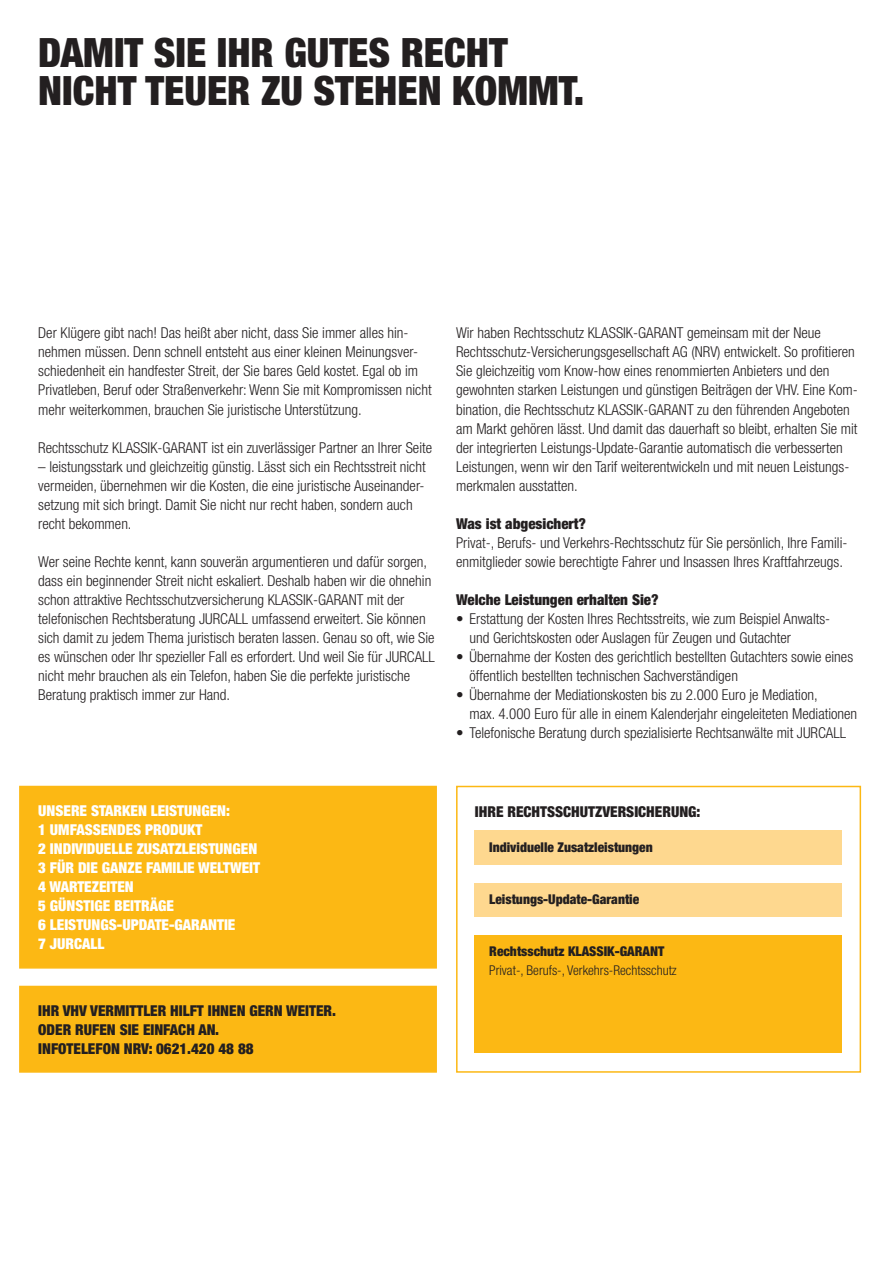
<style>
.page{position:relative;width:893px;height:1263px;background:#fff}
.page>*{position:absolute;margin:0;border:0;box-sizing:border-box;transform-origin:0 0}
.t1{font:900 condensed 40.5px/38.2px "Helvetica Neue";color:#231f20}
.t2{font:300 condensed 15px/19px "Helvetica Neue";color:#231f20}
.t3{font:900 condensed 15px/19px "Helvetica Neue";color:#fff}
.t4{font:900 condensed 15px/19px "Helvetica Neue";color:#231f20}
.t5{font:900 condensed 13.5px "Helvetica Neue";color:#231f20}
.t6{font:300 condensed 13.5px "Helvetica Neue";color:#231f20}
</style>
<div class="page">
<div style="left:19px;top:786px;width:418px;height:182px;background:#fcb814;border:2px solid #fcb814"></div>
<div style="left:19px;top:986px;width:418px;height:87px;background:#fcb814;border:2px solid #fcb814"></div>
<div style="left:456px;top:786px;width:405px;height:287px;border:2px solid #fcb814"></div>
<div style="left:475px;top:935px;width:367px;height:118px;background:#fcb814"></div>
<div style="left:475px;top:883px;width:367px;height:34px;background:#fed88f"></div>
<div style="left:475px;top:830px;width:367px;height:34px;background:#fed88f"></div>
<h1 class="t1" style="left:38px;top:33px;width:547px">DAMIT SIE IHR GUTES RECHT<br>NICHT TEUER ZU STEHEN KOMMT.</h1>
<p class="t2" style="left:38px;top:323px;width:395px">Der Klügere gibt nach! Das heißt aber nicht, dass Sie immer alles hin&shy;nehmen müssen. Denn schnell entsteht aus einer kleinen Meinungsver&shy;schiedenheit ein handfester Streit, der Sie bares Geld kostet. Egal ob im Privatleben, Beruf oder Straßenverkehr: Wenn Sie mit Kompromissen nicht mehr weiterkommen, brauchen Sie juristische Unterstützung.</p>
<p class="t2" style="left:38px;top:438px;width:395px">Rechtsschutz KLASSIK-GARANT ist ein zuverlässiger Partner an Ihrer Seite</p>
<p class="t2" style="left:38px;top:457px;width:389px">– leistungsstark und gleichzeitig günstig. Lässt sich ein Rechtsstreit nicht vermeiden, übernehmen wir die Kosten, die eine juristische Auseinander&shy;setzung mit sich bringt. Damit Sie nicht nur recht haben, sondern auch recht bekommen.</p>
<p class="t2" style="left:38px;top:552px;width:398px">Wer seine Rechte kennt, kann souverän argumentieren und dafür sorgen, dass ein beginnender Streit nicht eskaliert. Deshalb haben wir die ohnehin schon attraktive Rechtsschutzversicherung KLASSIK-GARANT mit der telefonischen Rechtsberatung JURCALL umfassend erweitert. Sie können sich damit zu jedem Thema juristisch beraten lassen. Genau so oft, wie Sie es wünschen oder Ihr spezieller Fall es erfordert. Und weil Sie für JURCALL nicht mehr brauchen als ein Telefon, haben Sie die perfekte juristische Beratung praktisch immer zur Hand.</p>
<p class="t2" style="left:456px;top:323px;width:403px">Wir haben Rechtsschutz KLASSIK-GARANT gemeinsam mit der Neue Rechtsschutz-Versicherungsgesellschaft AG (NRV) entwickelt. So profitieren Sie gleichzeitig vom Know-how eines renommierten Anbieters und den gewohnten starken Leistungen und günstigen Beiträgen der VHV. Eine Kom&shy;bination, die Rechtsschutz KLASSIK-GARANT zu den führenden Angeboten am Markt gehören lässt. Und damit das dauerhaft so bleibt, erhalten Sie mit der integrierten Leistungs-Update-Garantie automatisch die verbesserten Leistungen, wenn wir den Tarif weiterentwickeln und mit neuen Leistungs&shy;merkmalen ausstatten.</p>
<p class="t4" style="left:456px;top:514px;width:132px">Was ist abgesichert?</p>
<p class="t2" style="left:456px;top:533px;width:393px">Privat-, Berufs- und Verkehrs-Rechtsschutz für Sie persönlich, Ihre Famili&shy;enmitglieder sowie berechtigte Fahrer und Insassen Ihres Kraftfahrzeugs.</p>
<p class="t4" style="left:456px;top:590px;width:204px">Welche Leistungen erhalten Sie?</p>
<p class="t2" style="left:470px;top:609px;width:362px;text-indent:-14px">• Erstattung der Kosten Ihres Rechtsstreits, wie zum Beispiel Anwalts&shy;und Gerichtskosten oder Auslagen für Zeugen und Gutachter</p>
<p class="t2" style="left:470px;top:647px;width:385px;text-indent:-14px">• Übernahme der Kosten des gerichtlich bestellten Gutachters sowie eines öffentlich bestellten technischen Sachverständigen</p>
<p class="t2" style="left:470px;top:685px;width:389px;text-indent:-14px">• Übernahme der Mediationskosten bis zu 2.000 Euro je Mediation,<br>max. 4.000 Euro für alle in einem Kalenderjahr eingeleiteten Mediationen</p>
<p class="t2" style="left:456px;top:723px;width:392px">• Telefonische Beratung durch spezialisierte Rechtsanwälte mit JURCALL</p>
<p class="t3" style="left:38px;top:801px;width:223px">UNSERE STARKEN LEISTUNGEN:<br>1 UMFASSENDES PRODUKT<br>2 INDIVIDUELLE ZUSATZLEISTUNGEN<br>3 FÜR DIE GANZE FAMILIE WELTWEIT<br>4 WARTEZEITEN<br>5 GÜNSTIGE BEITRÄGE<br>6 LEISTUNGS-UPDATE-GARANTIE<br>7 JURCALL</p>
<p class="t4" style="left:38px;top:1000px;width:299px">IHR VHV VERMITTLER HILFT IHNEN GERN WEITER.<br>ODER RUFEN SIE EINFACH AN.<br>INFOTELEFON NRV: 0621.420 48 88</p>
<p class="t4" style="left:475px;top:801px;width:227px">IHRE RECHTSSCHUTZVERSICHERUNG:</p>
<p class="t5" style="left:489px;top:838px;width:165px">Individuelle Zusatzleistungen</p>
<p class="t5" style="left:489px;top:890px;width:152px">Leistungs-Update-Garantie</p>
<p class="t5" style="left:489px;top:942px;width:177px">Rechtsschutz KLASSIK-GARANT</p>
<p class="t6" style="left:489px;top:962px;width:189px">Privat-, Berufs-, Verkehrs-Rechtsschutz</p>
</div>
